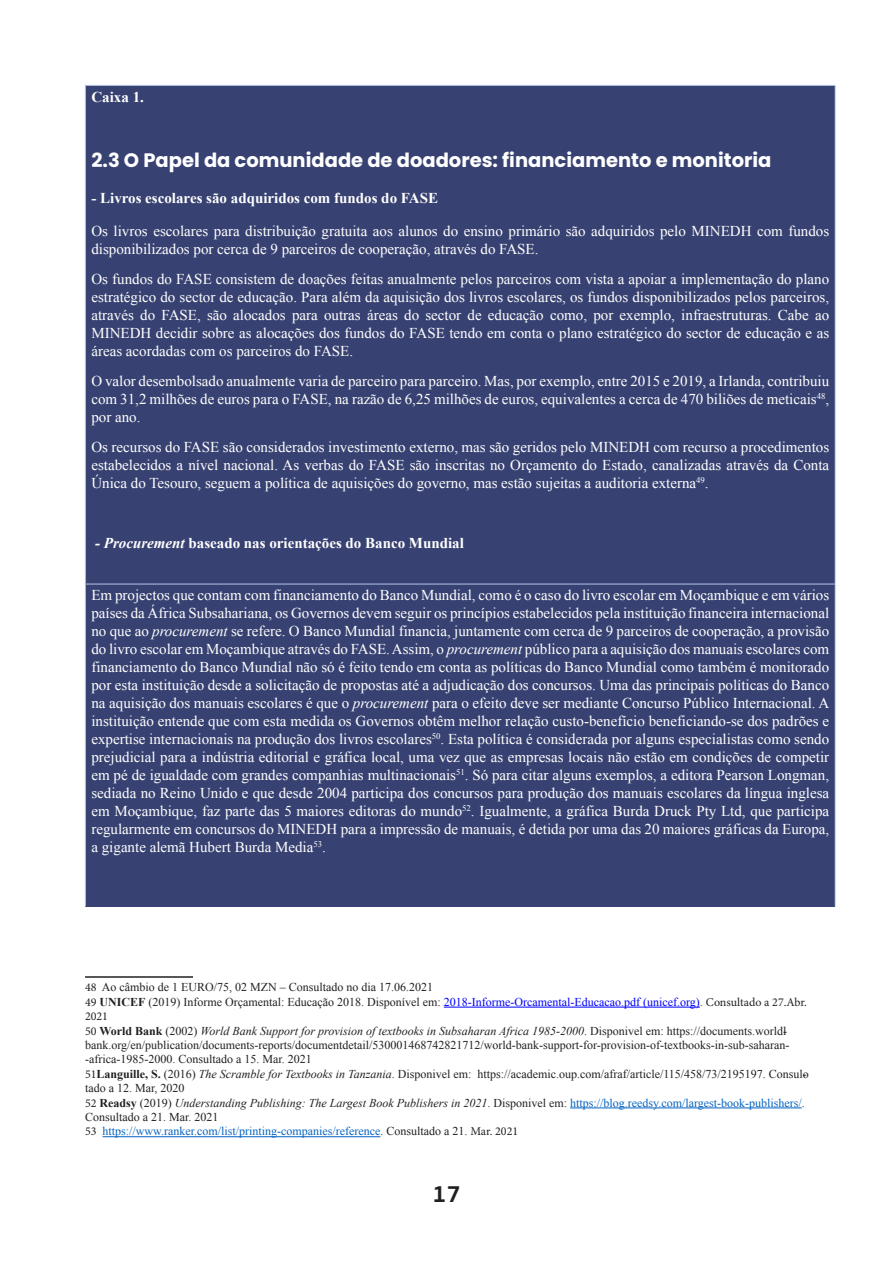
<style>
.page{position:relative;width:893px;height:1263px;background:#fff}
.page>*{position:absolute;margin:0;border:0;box-sizing:border-box;transform-origin:0 0}
.t1{font:700 24px "Sukhumvit Set";color:#221f1f}
.t2{font:700 19.5px "Poppins";color:#fff}
.t3{font:15px/18px "Times New Roman";color:#fff;text-align:justify}
.t4{font:700 15px "Times New Roman";color:#fff}
.t5{font:12px/14.4px "Times New Roman";color:#221f1f}
.t6{font:12px "Minion Pro";color:#221f1f}
.s1{font-style:italic}
.s2{font-family:"Minion Pro"}
.s3{font-weight:700}
.s4{color:#00f}
.s5{color:#0563c1}
</style>
<div class="page">
<div style="left:85px;top:85px;width:750px;height:499px;background:#384272"></div>
<div style="left:85px;top:584px;width:750px;height:322px;background:#384272"></div>
<hr style="left:85px;top:85px;width:751px;height:1px;background:#b4c6e7">
<hr style="left:85px;top:86px;width:1px;height:498px;background:#b4c6e7">
<hr style="left:835px;top:86px;width:1px;height:498px;background:#b4c6e7">
<hr style="left:85px;top:584px;width:1px;height:322px;background:#b4c6e7">
<hr style="left:85px;top:584px;width:751px;height:1px;background:#b4c6e7">
<hr style="left:835px;top:584px;width:1px;height:322px;background:#b4c6e7">
<hr style="left:85px;top:976px;width:108px;height:2px;background:#221f1f">
<hr style="left:444px;top:1007px;width:256px;height:1px;background:#00f">
<hr style="left:570px;top:1107px;width:232px;height:1px;background:#0563c1">
<hr style="left:103px;top:1136px;width:277px;height:1px;background:#0563c1">
<p class="t4" style="left:91px;top:91px;width:54px">Caixa 1.</p>
<h2 class="t2" style="left:91px;top:148px;width:681px">2.3 O Papel da comunidade de doadores: financiamento e monitoria</h2>
<p class="t4" style="left:91px;top:193px;width:348px">- Livros escolares são adquiridos com fundos do FASE</p>
<p class="t3" style="left:91px;top:223px;width:739px">Os livros escolares para distribuição gratuita aos alunos do ensino primário são adquiridos pelo MINEDH com fundos disponibilizados por cerca de 9 parceiros de cooperação, através do FASE.</p>
<p class="t3" style="left:91px;top:271px;width:739px">Os fundos do FASE consistem de doações feitas anualmente pelos parceiros com vista a apoiar a implementação do plano estratégico do sector de educação. Para além da aquisição dos livros escolares, os fundos disponibilizados pelos parceiros, através do FASE, são alocados para outras áreas do sector de educação como, por exemplo, infraestruturas. Cabe ao MINEDH decidir sobre as alocações dos fundos do FASE tendo em conta o plano estratégico do sector de educação e as áreas acordadas com os parceiros do FASE.</p>
<p class="t3" style="left:91px;top:373px;width:739px">O valor desembolsado anualmente varia de parceiro para parceiro. Mas, por exemplo, entre 2015 e 2019, a Irlanda, contribuiu com 31,2 milhões de euros para o FASE, na razão de 6,25 milhões de euros, equivalentes a cerca de 470 biliões de meticais<sup>48</sup>, por ano.</p>
<p class="t3" style="left:91px;top:439px;width:739px">Os recursos do FASE são considerados investimento externo, mas são geridos pelo MINEDH com recurso a procedimentos estabelecidos a nível nacional. As verbas do FASE são inscritas no Orçamento do Estado, canalizadas através da Conta Única do Tesouro, seguem a política de aquisições do governo, mas estão sujeitas a auditoria externa<sup>49</sup>.</p>
<p class="t4" style="left:95px;top:538px;width:370px"><span class="s1">- Procurement</span> baseado nas orientações do Banco Mundial</p>
<p class="t3" style="left:91px;top:588px;width:739px">Em projectos que contam com financiamento do Banco Mundial, como é o caso do livro escolar em Moçambique e em vários países da África Subsahariana, os Governos devem seguir os princípios estabelecidos pela instituição financeira internacional no que ao <span class="s1">procurement</span> se refere. O Banco Mundial financia, juntamente com cerca de 9 parceiros de cooperação, a provisão do livro escolar em Moçambique através do FASE. Assim, o <span class="s1">procurement</span> público para a aquisição dos manuais escolares com financiamento do Banco Mundial não só é feito tendo em conta as políticas do Banco Mundial como também é monitorado por esta instituição desde a solicitação de propostas até a adjudicação dos concursos. Uma das principais políticas do Banco na aquisição dos manuais escolares é que o <span class="s1">procurement</span> para o efeito deve ser mediante Concurso Público Internacional. A instituição entende que com esta medida os Governos obtêm melhor relação custo-benefício beneficiando-se dos padrões e expertise internacionais na produção dos livros escolares<sup>50</sup>. Esta política é considerada por alguns especialistas como sendo prejudicial para a indústria editorial e gráfica local, uma vez que as empresas locais não estão em condições de competir em pé de igualdade com grandes companhias multinacionais<sup>51</sup>. Só para citar alguns exemplos, a editora Pearson Longman, sediada no Reino Unido e que desde 2004 participa dos concursos para produção dos manuais escolares da língua inglesa em Moçambique, faz parte das 5 maiores editoras do mundo<sup>52</sup>. Igualmente, a gráfica Burda Druck Pty Ltd, que participa regularmente em concursos do MINEDH para a impressão de manuais, é detida por uma das 20 maiores gráficas da Europa, a gigante alemã Hubert Burda Media<sup>53</sup>.</p>
<p class="t5" style="left:85px;top:981px;width:723px"><span class="s2">48</span> Ao câmbio de 1 EURO/75, 02 MZN – Consultado no dia 17.06.2021<br><span class="s2">49</span> <span class="s3">UNICEF</span> (2019) Informe Orçamental: Educação 2018. Disponível em: <span class="s4">2018-Informe-Orcamental-Educacao.pdf (unicef.org)</span>. <span class="s2">Consultado a 27.Abr.</span></p>
<p class="t6" style="left:85px;top:1012px;width:25px">2021</p>
<p class="t5" style="left:85px;top:1024px;width:725px"><span class="s2">50</span> <span class="s3">World Bank</span> (2002) <span class="s1">World Bank Support for provision of textbooks in Subsaharan Africa 1985-2000</span>. Disponivel em: https://documents.worldl&shy;bank.org/en/publication/documents-reports/documentdetail/530001468742821712/world-bank-support-for-provision-of-textbooks-in-sub-saharan--africa-1985-2000. Consultado a 15. Mar. 2021<br><span class="s2">51</span><span class="s3">Languille, S.</span> (2016) <span class="s1">The Scramble for Textbooks in Tanzania</span>. Disponivel em: https://academic.oup.com/afraf/article/115/458/73/2195197. Consulo&shy;tado a 12. Mar, 2020<br><span class="s2">52</span> <span class="s3">Readsy</span> (2019) <span class="s1">Understanding Publishing: The Largest Book Publishers in 2021</span>. Disponivel em: <span class="s5">https://blog.reedsy.com/largest-book-publishers/</span>.<br>Consultado a 21. Mar. 2021<br><span class="s2">53</span> <span class="s5">https://www.ranker.com/list/printing-companies/reference</span>. Consultado a 21. <span class="s2">Mar. 2021</span></p>
<h1 class="t1" style="left:432px;top:1180px;width:30px">17</h1>
</div>
